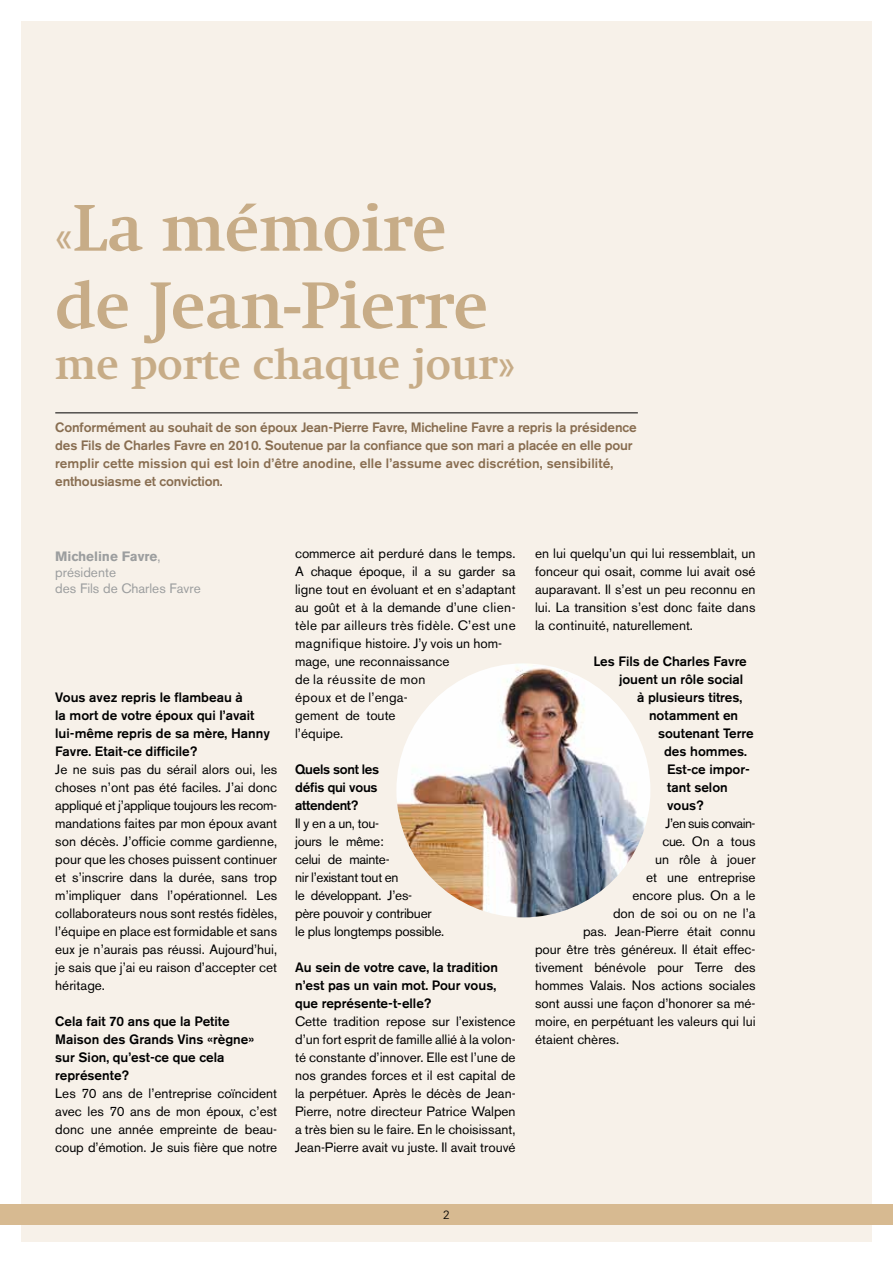
<style>
.page{position:relative;width:893px;height:1263px;background:#fff}
.page>*{position:absolute;margin:0;border:0;box-sizing:border-box;transform-origin:0 0}
.t1{font:700 64.5px/77.4px "Swift";color:#c7ac87}
.t2{font:700 42px "Swift";color:#c7ac87}
.t3{font:13.5px/18px "Akzidenz Grotesk BE";color:#000;text-align:justify}
.t4{font:500 13.5px/18px "Akzidenz Grotesk BE";color:#000}
.t5{font:500 13.5px/18px "Akzidenz Grotesk BE";letter-spacing:-.01em;color:#886d50}
.t6{font:13.5px/18px "Akzidenz Grotesk BE";letter-spacing:-.02em;color:#000}
.t7{font:13.5px/16.2px "Akzidenz Grotesk BE";color:#9c9e9f}
.t8{font:13.5px "Akzidenz Grotesk BE";letter-spacing:-.04em;color:#000}
.t9{font:300 12px "Univers";color:#000}
.s1{font-size:42px}
.s2{font-weight:700}
</style>
<div class="page">
<div style="left:21px;top:21px;width:851px;height:1221px;background:#f7f1e9"></div>
<img style="left:396px;top:663px;width:254px;height:254px;border-radius:127px">
<hr style="left:55px;top:412px;width:583px;height:1px;background:#000">
<div style="left:0;top:1204px;width:893px;height:20px;background:#d7ba91"></div>
<h1 class="t1" style="left:55px;top:190px;width:434px"><span class="s1">«</span>La mémoire de Jean-Pierre</h1>
<h2 class="t2" style="left:55px;top:339px;width:461px">me porte chaque jour»</h2>
<p class="t5" style="left:55px;top:418px;width:583px">Conformément au souhait de son époux Jean-Pierre Favre, Micheline Favre a repris la présidence des Fils de Charles Favre en 2010. Soutenue par la confiance que son mari a placée en elle pour remplir cette mission qui est loin d’être anodine, elle l’assume avec discrétion, sensibilité, enthousiasme et conviction.</p>
<p class="t7" style="left:55px;top:548px;width:147px"><span class="s2">Micheline Favre</span>, présidente<br>des Fils de Charles Favre</p>
<p class="t4" style="left:55px;top:688px;width:216px">Vous avez repris le flambeau à<br>la mort de votre époux qui l’avait lui-même repris de sa mère, Hanny<br>Favre. Etait-ce difficile?</p>
<p class="t3" style="left:55px;top:760px;width:223px">Je ne suis pas du sérail alors oui, les choses n’ont pas été faciles. J’ai donc appliqué et j’applique toujours les recom&shy;mandations faites par mon époux avant son décès. J’officie comme gardienne, pour que les choses puissent continuer et s’inscrire dans la durée, sans trop m’impliquer dans l’opérationnel. Les collaborateurs nous sont restés fidèles, l’équipe en place est formidable et sans eux je n’aurais pas réussi. Aujourd’hui, je sais que j’ai eu raison d’accepter cet héritage.</p>
<p class="t4" style="left:55px;top:1012px;width:201px">Cela fait 70 ans que la Petite<br>Maison des Grands Vins «règne» sur Sion, qu’est-ce que cela représente?</p>
<p class="t3" style="left:55px;top:1084px;width:223px">Les 70 ans de l’entreprise coïncident avec les 70 ans de mon époux, c’est donc une année empreinte de beau&shy;coup d’émotion. Je suis fière que notre</p>
<p class="t3" style="left:295px;top:544px;width:222px;text-align:left">commerce ait perduré dans le temps.<br>A chaque époque, il a su garder sa ligne tout en évoluant et en s’adaptant au goût et à la demande d’une clien&shy;tèle par ailleurs très fidèle. C’est une magnifique histoire. J’y vois un hom&shy;mage, une reconnaissance<br>de la réussite de mon<br>époux et de l’enga-<br>gement de toute<br>l’équipe.</p>
<p class="t4" style="left:295px;top:760px;width:86px;text-align:justify">Quels sont les défis qui vous attendent?</p>
<p class="t6" style="left:295px;top:814px;width:151px">Il y en a un, tou-<br>jours le même:<br>celui de mainte-<br>nir l’existant tout en<br>le développant. J’es-<br>père pouvoir y contribuer le plus longtemps possible.</p>
<p class="t4" style="left:295px;top:958px;width:204px">Au sein de votre cave, la tradition n’est pas un vain mot. Pour vous, que représente-t-elle?</p>
<p class="t3" style="left:295px;top:1012px;width:222px">Cette tradition repose sur l’existence d’un fort esprit de famille allié à la volon&shy;té constante d’innover. Elle est l’une de nos grandes forces et il est capital de la perpétuer. Après le décès de Jean-Pierre, notre directeur Patrice Walpen a très bien su le faire. En le choisissant, Jean-Pierre avait vu juste. Il avait trouvé</p>
<p class="t3" style="left:535px;top:544px;width:222px">en lui quelqu’un qui lui ressemblait, un fonceur qui osait, comme lui avait osé auparavant. Il s’est un peu reconnu en lui. La transition s’est donc faite dans la continuité, naturellement.</p>
<p class="t4" style="left:593px;top:652px;width:155px">Les Fils de Charles Favre</p>
<p class="t4" style="left:619px;top:670px;width:126px">jouent un rôle social</p>
<p class="t4" style="left:637px;top:688px;width:107px">à plusieurs titres,</p>
<p class="t4" style="left:649px;top:706px;width:91px">notamment en</p>
<p class="t4" style="left:658px;top:724px;width:97px">soutenant Terre</p>
<p class="t4" style="left:664px;top:742px;width:84px">des hommes.</p>
<p class="t4" style="left:667px;top:760px;width:84px">Est-ce impor-</p>
<p class="t4" style="left:667px;top:778px;width:62px">tant selon</p>
<p class="t4" style="left:667px;top:796px;width:38px">vous?</p>
<p class="t8" style="left:665px;top:815px;width:92px">J’en suis convain-</p>
<p class="t3" style="left:662px;top:832px;width:95px">cue. On a tous</p>
<p class="t3" style="left:655px;top:850px;width:102px">un rôle à jouer</p>
<p class="t3" style="left:646px;top:868px;width:111px">et une entreprise</p>
<p class="t3" style="left:632px;top:886px;width:125px">encore plus. On a le</p>
<p class="t3" style="left:613px;top:904px;width:144px">don de soi ou on ne l’a</p>
<p class="t3" style="left:583px;top:922px;width:174px">pas. Jean-Pierre était connu</p>
<p class="t3" style="left:535px;top:940px;width:222px">pour être très généreux. Il était effec-</p>
<p class="t3" style="left:535px;top:958px;width:222px">tivement bénévole pour Terre des</p>
<p class="t3" style="left:535px;top:976px;width:222px">hommes Valais. Nos actions sociales</p>
<p class="t3" style="left:535px;top:994px;width:222px">sont aussi une façon d’honorer sa mé-</p>
<p class="t3" style="left:535px;top:1012px;width:222px">moire, en perpétuant les valeurs qui lui</p>
<p class="t3" style="left:535px;top:1030px;width:86px">étaient chères.</p>
<p class="t9" style="left:443px;top:1207px;width:8px">2</p>
</div>
